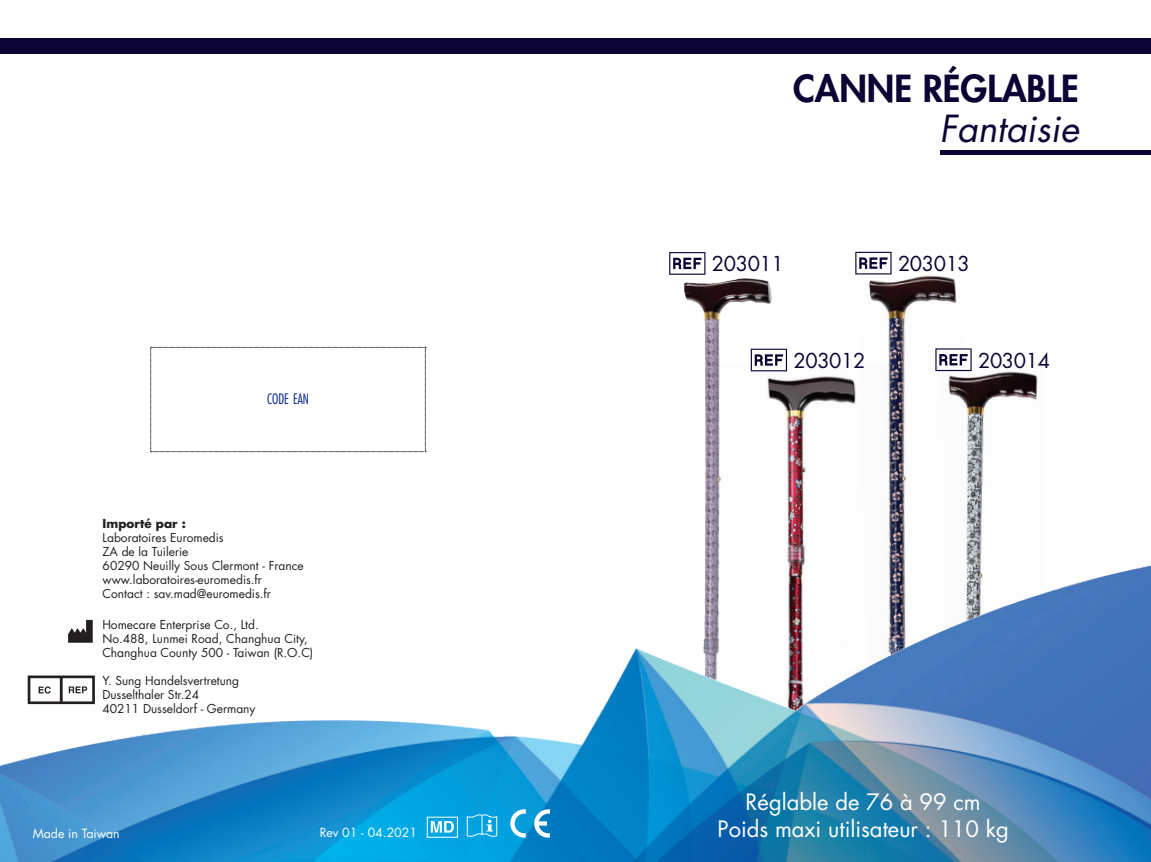
<style>
.page{position:relative;width:1151px;height:862px;background:#fff}
.page>*{position:absolute;margin:0;border:0;box-sizing:border-box;transform-origin:0 0}
.t1{font:800 36.2px "Futura Std";color:#0b0334}
.t2{font:italic 36.2px "Futura Std";color:#0b0334}
.t3{font:22px/26.4px "Futura Std";color:#fff;text-align:center}
.t4{font:20px "Futura Std";letter-spacing:-.02em;color:#0b0334}
.t5{font:300 condensed 14px "Futura Std";color:#001c88}
.t6{font:12.4px "Futura Std";color:#fff}
.t7{font:12px "Futura Std";color:#231f20}
.t8{font:700 12px "Futura Std";color:#231f20}
</style>
<div class="page">
<img style="left:856px;top:263px;width:101px;height:86px">
<img style="left:684px;top:278px;width:61px;height:70px">
<img style="left:0;top:349px;width:1151px;height:513px">
<div style="left:0;top:38px;width:1151px;height:16px;background:#0b0334"></div>
<svg style="left:150px;top:347px;width:276px;height:105px"></svg>
<svg style="left:534px;top:809px;width:16px;height:28px"></svg>
<svg style="left:510px;top:809px;width:16px;height:28px"></svg>
<svg style="left:467px;top:814px;width:30px;height:23px"></svg>
<svg style="left:68px;top:620px;width:25px;height:23px"></svg>
<svg style="left:28px;top:675px;width:67px;height:29px"></svg>
<div style="left:427px;top:817px;width:31px;height:20px;border:1px solid #fff"></div>
<svg style="left:431px;top:821px;width:23px;height:11px"></svg>
<svg style="left:669px;top:252px;width:36px;height:23px"></svg>
<svg style="left:855px;top:252px;width:36px;height:22px"></svg>
<svg style="left:751px;top:349px;width:36px;height:22px"></svg>
<svg style="left:935px;top:348px;width:37px;height:23px"></svg>
<hr style="left:941px;top:150px;width:210px;height:4px;background:#0b0334">
<p class="t5" style="left:267px;top:390px;width:43px">CODE EAN</p>
<p class="t8" style="left:103px;top:515px;width:85px">Importé par :</p>
<p class="t7" style="left:103px;top:530px;width:123px">Laboratoires Euromedis</p>
<p class="t7" style="left:103px;top:544px;width:87px">ZA de la Tuilerie</p>
<p class="t7" style="left:103px;top:558px;width:203px">60290 Neuilly Sous Clermont - France</p>
<p class="t7" style="left:103px;top:572px;width:161px">www.laboratoires-euromedis.fr</p>
<p class="t7" style="left:103px;top:586px;width:170px">Contact : sav.mad@euromedis.fr</p>
<p class="t7" style="left:102px;top:616px;width:158px">Homecare Enterprise Co., Ltd.</p>
<p class="t7" style="left:102px;top:630px;width:207px">No.488, Lunmei Road, Changhua City,</p>
<p class="t7" style="left:102px;top:644px;width:213px">Changhua County 500 - Taiwan (R.O.C)</p>
<p class="t7" style="left:102px;top:672px;width:138px">Y. Sung Handelsvertretung</p>
<p class="t7" style="left:102px;top:686px;width:98px">Dusselthaler Str.24</p>
<p class="t7" style="left:102px;top:700px;width:155px">40211 Dusseldorf - Germany</p>
<p class="t6" style="left:33px;top:825px;width:88px">Made in Taiwan</p>
<p class="t6" style="left:320px;top:824px;width:99px">Rev 01 - 04.2021</p>
<p class="t1" style="left:793px;top:66px;width:287px">CANNE RÉGLABLE</p>
<p class="t2" style="left:939px;top:106px;width:141px">Fantaisie</p>
<p class="t4" style="left:712px;top:251px;width:73px">203011</p>
<p class="t4" style="left:898px;top:251px;width:73px">203013</p>
<p class="t4" style="left:793px;top:348px;width:73px">203012</p>
<p class="t4" style="left:978px;top:348px;width:73px">203014</p>
<p class="t3" style="left:718px;top:789px;width:293px">Réglable de 76 à 99 cm<br>Poids maxi utilisateur : 110 kg</p>
</div>
